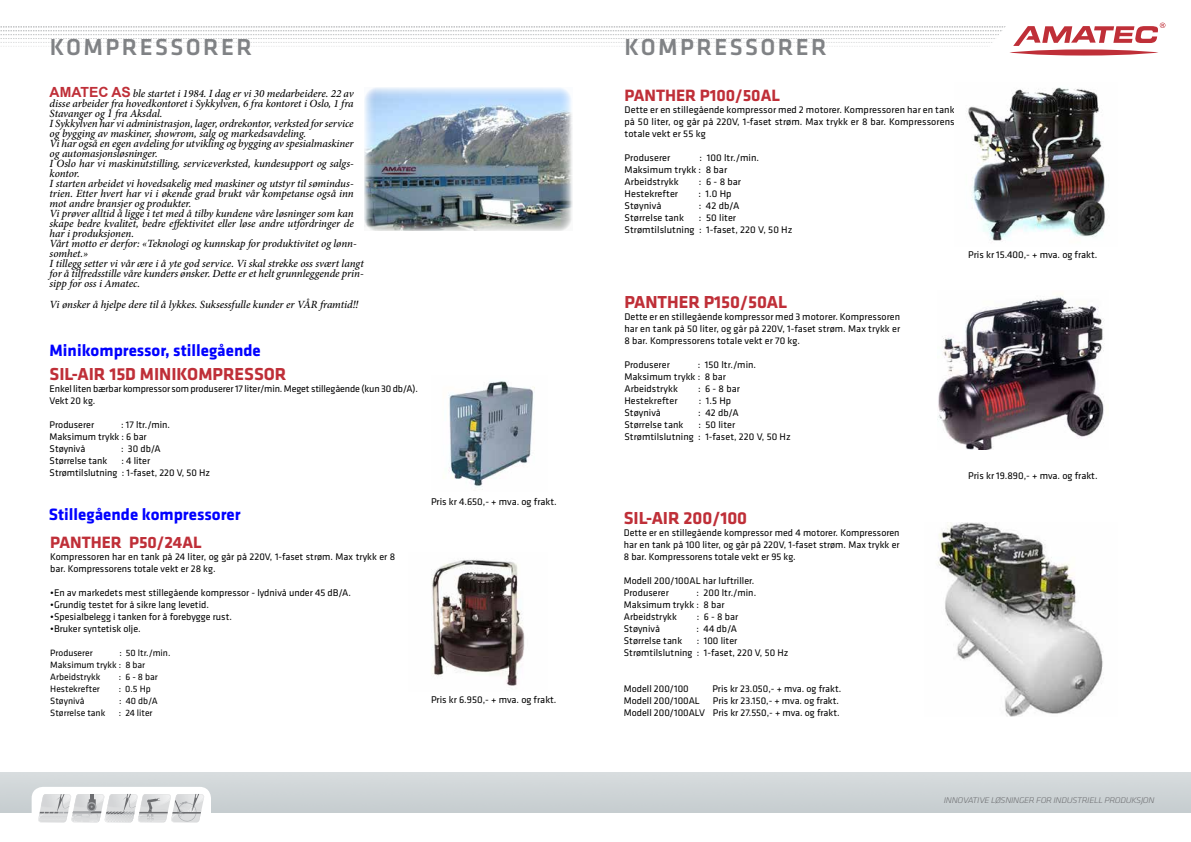
<style>
.page{position:relative;width:1191px;height:842px;background:#fff}
.page>*{position:absolute;margin:0;border:0;box-sizing:border-box;transform-origin:0 0}
.t1{font:500 24px "Klavika Basic";letter-spacing:.1em;color:#808285}
.t2{font:700 18px "Klavika Basic";color:#bf2f38}
.t3{font:700 17px "Klavika Basic";color:#00f}
.t4{font:700 17px "Klavika Basic";color:#bf2f38}
.t5{font:italic 500 11px/10px "Minion Pro";letter-spacing:-.005em;color:#000}
.t6{font:10.1px "Klavika Basic";color:#000}
.t7{font:10px/12px "Klavika Basic";color:#000}
.t8{font:9.5px/12px "Klavika Basic";color:#000}
.t9{font:italic 300 8.6px "Klavika Basic";letter-spacing:-.03em;color:#6d6e71;scale:1.11 1}
.s1{font-family:"Arial";font-weight:700;font-style:normal;font-size:14px;color:#bf2f38}
</style>
<div class="page">
<svg style="left:38px;top:794px;width:166px;height:29px"></svg>
<div style="left:1009px;top:49px;width:149px;height:6px;background:#bf2f38;border-radius:50%"></div>
<svg style="left:0;top:23px;width:1165px;height:30px"></svg>
<img style="left:364px;top:88px;width:208px;height:143px">
<img style="left:448px;top:381px;width:87px;height:109px">
<img style="left:938px;top:296px;width:166px;height:153px">
<img style="left:968px;top:87px;width:137px;height:154px">
<img style="left:431px;top:559px;width:94px;height:127px">
<img style="left:938px;top:522px;width:165px;height:194px">
<h1 class="t1" style="left:50px;top:31px;width:204px">KOMPRESSORER</h1>
<h1 class="t1" style="left:624px;top:31px;width:204px">KOMPRESSORER</h1>
<h3 class="t4" style="left:624px;top:83px;width:157px">PANTHER P100/50AL</h3>
<p class="t7" style="left:624px;top:103px;width:331px;text-align:justify">Dette er en stillegående kompressor med 2 motorer. Kompressoren har en tank på 50 liter, og går på 220V, 1-faset strøm. Max trykk er 8 bar. Kompressorens totale vekt er 55 kg</p>
<p class="t7" style="left:624px;top:151px;width:47px">Produserer</p>
<p class="t5" style="left:50px;top:89px;width:316px"><span class="s1">AMATEC AS</span> ble startet i 1984. I dag er vi 30 medarbeidere. 22 av disse arbeider fra hovedkontoret i Sykkylven, 6 fra kontoret i Oslo, 1 fra Stavanger og 1 fra Aksdal.<br>I Sykkylven har vi administrasjon, lager, ordrekontor, verksted for service og bygging av maskiner, showrom, salg og markedsavdeling.<br>Vi har også en egen avdeling for utvikling og bygging av spesialmaskiner og automasjonsløsninger.<br>I Oslo har vi maskinutstilling, serviceverksted, kundesupport og salgs&shy;kontor.<br>I starten arbeidet vi hovedsakelig med maskiner og utstyr til sømindus&shy;trien. Etter hvert har vi i økende grad brukt vår kompetanse også inn mot andre bransjer og produkter.<br>Vi prøver alltid å ligge i tet med å tilby kundene våre løsninger som kan skape bedre kvalitet, bedre effektivitet eller løse andre utfordringer de har i produksjonen.<br>Vårt motto er derfor: «Teknologi og kunnskap for produktivitet og lønn&shy;somhet.»<br>I tillegg setter vi vår ære i å yte god service. Vi skal strekke oss svært langt for å tilfredsstille våre kunders ønsker. Dette er et helt grunnleggende prin&shy;sipp for oss i Amatec.</p>
<p class="t5" style="left:50px;top:300px;width:310px">Vi ønsker å hjelpe dere til å lykkes. Suksessfulle kunder er VÅR framtid!!</p>
<h3 class="t3" style="left:50px;top:338px;width:213px">Minikompressor, stillegående</h3>
<h2 class="t2" style="left:50px;top:361px;width:238px">SIL-AIR 15D MINIKOMPRESSOR</h2>
<p class="t7" style="left:50px;top:382px;width:370px">Enkel liten bærbar kompressor som produserer 17 liter/min. Meget stillegående (kun 30 db/A).<br>Vekt 20 kg.</p>
<p class="t7" style="left:50px;top:418px;width:46px">Produserer</p>
<p class="t7" style="left:624px;top:151px;width:136px;text-indent:75px">: 100 ltr./min.<br>Maksimum trykk : 8 bar<br>Arbeidstrykk</p>
<p class="t7" style="left:699px;top:175px;width:44px">: 6 - 8 bar</p>
<p class="t7" style="left:624px;top:187px;width:55px">Hestekrefter</p>
<p class="t7" style="left:698px;top:187px;width:35px">: 1.0 Hp</p>
<p class="t7" style="left:624px;top:199px;width:38px">Støynivå</p>
<p class="t7" style="left:698px;top:199px;width:42px">: 42 db/A</p>
<p class="t7" style="left:624px;top:211px;width:61px">Størrelse tank</p>
<p class="t7" style="left:624px;top:211px;width:169px;text-indent:74px">: 50 liter<br>Strømtilslutning : 1-faset, 220 V, 50 Hz</p>
<h2 class="t2" style="left:624px;top:289px;width:164px">PANTHER P150/50AL</h2>
<p class="t7" style="left:624px;top:311px;width:277px;text-align:justify">Dette er en stillegående kompressor med 3 motorer. Kompressoren har en tank på 50 liter, og går på 220V, 1-faset strøm. Max trykk er 8 bar. Kompressorens totale vekt er 70 kg.</p>
<p class="t7" style="left:624px;top:359px;width:47px">Produserer</p>
<p class="t7" style="left:624px;top:359px;width:133px;text-indent:73px">: 150 ltr./min.<br>Maksimum trykk : 8 bar<br>Arbeidstrykk</p>
<p class="t7" style="left:698px;top:383px;width:43px">: 6 - 8 bar</p>
<p class="t7" style="left:624px;top:395px;width:55px">Hestekrefter</p>
<p class="t7" style="left:699px;top:395px;width:34px">: 1.5 Hp</p>
<p class="t7" style="left:624px;top:407px;width:38px">Støynivå</p>
<p class="t7" style="left:698px;top:407px;width:42px">: 42 db/A</p>
<p class="t7" style="left:624px;top:419px;width:60px">Størrelse tank</p>
<p class="t7" style="left:50px;top:418px;width:122px;text-indent:72px">: 17 ltr./min.<br>Maksimum trykk : 6 bar<br>Støynivå</p>
<p class="t7" style="left:624px;top:419px;width:168px;text-indent:74px">: 50 liter<br>Strømtilslutning : 1-faset, 220 V, 50 Hz</p>
<p class="t7" style="left:121px;top:442px;width:41px">: 30 db/A</p>
<p class="t7" style="left:50px;top:454px;width:59px">Størrelse tank</p>
<p class="t7" style="left:50px;top:454px;width:162px;text-indent:72px">: 4 liter<br>Strømtilslutning : 1-faset, 220 V, 50 Hz</p>
<p class="t6" style="left:431px;top:495px;width:127px">Pris kr 4.650,- + mva. og frakt.</p>
<h3 class="t3" style="left:49px;top:502px;width:193px">Stillegående kompressorer</h3>
<h2 class="t2" style="left:624px;top:505px;width:125px">SIL-AIR 200/100</h2>
<p class="t7" style="left:624px;top:526px;width:277px;text-align:justify">Dette er en stillegående kompressor med 4 motorer. Kompressoren har en tank på 100 liter, og går på 220V, 1-faset strøm. Max trykk er 8 bar. Kompressorens totale vekt er 95 kg.</p>
<p class="t7" style="left:624px;top:574px;width:132px">Modell 200/100AL har luftriller.<br>Produserer</p>
<h3 class="t4" style="left:50px;top:530px;width:153px">PANTHER P50/24AL</h3>
<p class="t7" style="left:50px;top:550px;width:347px">Kompressoren har en tank på 24 liter, og går på 220V, 1-faset strøm. Max trykk er 8 bar. Kompressorens totale vekt er 28 kg.</p>
<p class="t7" style="left:50px;top:586px;width:302px">•En av markedets mest stillegående kompressor - lydnivå under 45 dB/A.</p>
<p class="t7" style="left:50px;top:598px;width:160px">•Grundig testet for å sikre lang levetid.</p>
<p class="t7" style="left:50px;top:610px;width:183px">•Spesialbelegg i tanken for å forebygge rust.</p>
<p class="t7" style="left:50px;top:622px;width:92px">•Bruker syntetisk olje.</p>
<p class="t8" style="left:50px;top:647px;width:44px">Produserer</p>
<p class="t7" style="left:624px;top:586px;width:134px;text-indent:73px">: 200 ltr./min.<br>Maksimum trykk : 8 bar<br>Arbeidstrykk</p>
<p class="t7" style="left:697px;top:610px;width:43px">: 6 - 8 bar</p>
<p class="t7" style="left:624px;top:622px;width:38px">Støynivå</p>
<p class="t7" style="left:696px;top:622px;width:42px">: 44 db/A</p>
<p class="t7" style="left:624px;top:634px;width:60px">Størrelse tank</p>
<p class="t7" style="left:624px;top:634px;width:166px;text-indent:73px">: 100 liter<br>Strømtilslutning : 1-faset, 220 V, 50 Hz</p>
<p class="t7" style="left:624px;top:682px;width:66px">Modell 200/100</p>
<p class="t7" style="left:712px;top:682px;width:130px">Pris kr 23.050,- + mva. og frakt.</p>
<p class="t7" style="left:624px;top:694px;width:78px">Modell 200/100AL</p>
<p class="t8" style="left:50px;top:647px;width:122px;text-indent:69px">: 50 ltr./min.<br>Maksimum trykk : 8 bar<br>Arbeidstrykk</p>
<p class="t8" style="left:119px;top:671px;width:40px">: 6 - 8 bar</p>
<p class="t8" style="left:50px;top:683px;width:51px">Hestekrefter</p>
<p class="t8" style="left:119px;top:683px;width:34px">: 0.5 Hp</p>
<p class="t8" style="left:50px;top:695px;width:36px">Støynivå</p>
<p class="t8" style="left:119px;top:695px;width:40px">: 40 db/A</p>
<p class="t8" style="left:50px;top:707px;width:57px">Størrelse tank</p>
<p class="t8" style="left:119px;top:707px;width:35px">: 24 liter</p>
<p class="t6" style="left:431px;top:693px;width:127px">Pris kr 6.950,- + mva. og frakt.</p>
<p class="t7" style="left:624px;top:694px;width:217px;text-align:right">Pris kr 23.150,- + mva. og frakt.<br>Modell 200/100ALV Pris kr 27.550,- + mva. og frakt.</p>
<p class="t6" style="left:968px;top:248px;width:131px">Pris kr 15.400,- + mva. og frakt.</p>
<p class="t6" style="left:968px;top:469px;width:131px">Pris kr 19.890,- + mva. og frakt.</p>
<p class="t9" style="left:944px;top:795px;width:191px">INNOVATIVE LØSNINGER FOR INDUSTRIELL PRODUKSJON</p>
</div>
